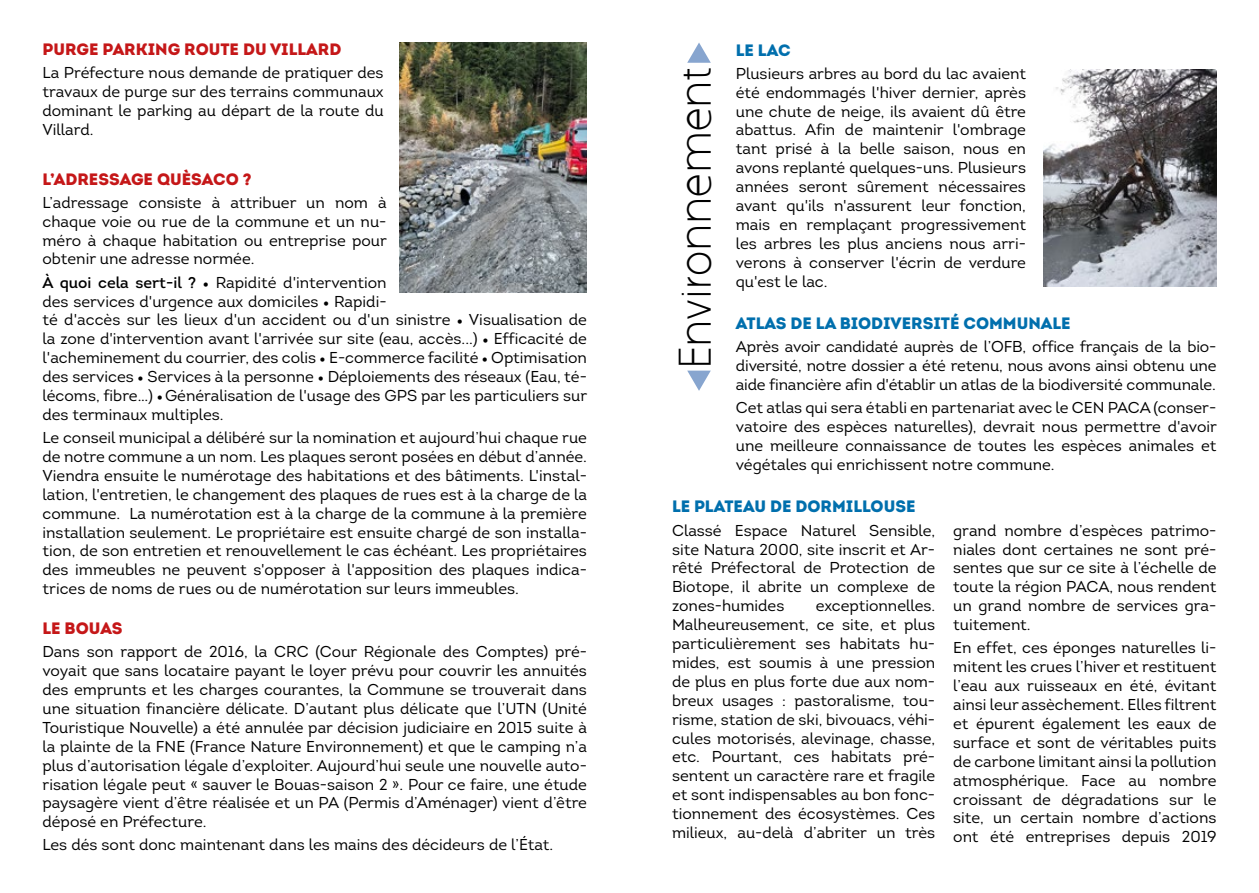
<style>
.page{position:relative;width:1259px;height:893px;background:#fff}
.page>*{position:absolute;margin:0;border:0;box-sizing:border-box;transform-origin:0 0}
.t1{font:40.05px "Aaargh Normal";color:#000}
.t2{font:900 16.5px "Intro";color:#006fad}
.t3{font:900 16.5px "Intro";color:#c51718}
.t4{font:15.75px/18.9px "Intro";color:#000;text-align:justify}
.s1{font-style:inherit}
.s2{font-family:"Minion Pro"}
</style>
<div class="page">
<svg style="left:687px;top:43px;width:24px;height:20px"></svg>
<svg style="left:687px;top:371px;width:24px;height:20px"></svg>
<img style="left:1043px;top:69px;width:173px;height:218px">
<img style="left:399px;top:43px;width:188px;height:250px">
<p class="t3" style="left:43px;top:38px;width:300px">PURGE PARKING ROUTE DU VILLARD</p>
<p class="t4" style="left:43px;top:63px;width:343px">La Préfecture nous demande de pratiquer des travaux de purge sur des terrains communaux dominant le parking au départ de la route du Villard.</p>
<p class="t3" style="left:43px;top:168px;width:211px">L’ADRESSAGE QUÈSACO ?</p>
<p class="t4" style="left:43px;top:193px;width:346px">L’adressage consiste à attribuer un nom à chaque voie ou rue de la commune et un nu&shy;méro à chaque habitation ou entreprise pour obtenir une adresse normée.</p>
<p class="t4" style="left:43px;top:273px;width:546px;text-align:left"><span class="s1">À quoi cela sert-il ?</span> <span class="s2">•</span> Rapidité d'intervention<br>des services d'urgence aux domiciles <span class="s2">•</span> Rapidi-<br>té d'accès sur les lieux d'un accident ou d'un sinistre <span class="s2">•</span> Visualisation de la zone d'intervention avant l'arrivée sur site (eau, accès...) <span class="s2">•</span> Efficacité de l'acheminement du courrier, des colis <span class="s2">•</span> E-commerce facilité <span class="s2">•</span> Optimisation des services <span class="s2">•</span> Services à la personne <span class="s2">•</span> Déploiements des réseaux (Eau, té&shy;lécoms, fibre…) <span class="s2">•</span>Généralisation de l'usage des GPS par les particuliers sur des terminaux multiples.</p>
<p class="t4" style="left:43px;top:428px;width:546px">Le conseil municipal a délibéré sur la nomination et aujourd’hui chaque rue de notre commune a un nom. Les plaques seront posées en début d’année.<br>Viendra ensuite le numérotage des habitations et des bâtiments. L'instal&shy;lation, l'entretien, le changement des plaques de rues est à la charge de la commune. La numérotation est à la charge de la commune à la première installation seulement. Le propriétaire est ensuite chargé de son installa&shy;tion, de son entretien et renouvellement le cas échéant. Les propriétaires des immeubles ne peuvent s'opposer à l'apposition des plaques indica&shy;trices de noms de rues ou de numérotation sur leurs immeubles.</p>
<p class="t3" style="left:43px;top:617px;width:81px">LE BOUAS</p>
<p class="t4" style="left:43px;top:642px;width:546px">Dans son rapport de 2016, la CRC (Cour Régionale des Comptes) pré&shy;voyait que sans locataire payant le loyer prévu pour couvrir les annuités des emprunts et les charges courantes, la Commune se trouverait dans une situation financière délicate. D’autant plus délicate que l’UTN (Unité Touristique Nouvelle) a été annulée par décision judiciaire en 2015 suite à la plainte de la FNE (France Nature Environnement) et que le camping n’a plus d’autorisation légale d’exploiter. Aujourd’hui seule une nouvelle auto&shy;risation légale peut « sauver le Bouas-saison 2 ». Pour ce faire, une étude paysagère vient d’être réalisée et un PA (Permis d’Aménager) vient d’être déposé en Préfecture.</p>
<p class="t4" style="left:43px;top:836px;width:512px">Les dés sont donc maintenant dans les mains des décideurs de l’État.</p>
<h1 class="t1" style="left:672px;top:368px;width:302px;rotate:-90deg">Environnement</h1>
<p class="t2" style="left:736px;top:39px;width:56px">LE LAC</p>
<p class="t4" style="left:736px;top:64px;width:292px">Plusieurs arbres au bord du lac avaient été endommagés l'hiver dernier, après une chute de neige, ils avaient dû être abattus. Afin de maintenir l'ombrage tant prisé à la belle saison, nous en avons replanté quelques-uns. Plusieurs années seront sûrement nécessaires avant qu'ils n'assurent leur fonction, mais en remplaçant progressivement les arbres les plus anciens nous arri&shy;verons à conserver l'écrin de verdure qu'est le lac.</p>
<p class="t2" style="left:736px;top:312px;width:336px">ATLAS DE LA BIODIVERSITÉ COMMUNALE</p>
<p class="t4" style="left:736px;top:337px;width:482px">Après avoir candidaté auprès de l’OFB, office français de la bio&shy;diversité, notre dossier a été retenu, nous avons ainsi obtenu une aide financière afin d'établir un atlas de la biodiversité communale.</p>
<p class="t4" style="left:736px;top:398px;width:482px">Cet atlas qui sera établi en partenariat avec le CEN PACA (conser&shy;vatoire des espèces naturelles), devrait nous permettre d'avoir une meilleure connaissance de toutes les espèces animales et végétales qui enrichissent notre commune.</p>
<p class="t2" style="left:672px;top:496px;width:245px">LE PLATEAU DE DORMILLOUSE</p>
<p class="t4" style="left:672px;top:521px;width:265px">Classé Espace Naturel Sensible, site Natura 2000, site inscrit et Ar&shy;rêté Préfectoral de Protection de Biotope, il abrite un complexe de zones-humides</p>
<p class="t4" style="left:672px;top:596px;width:265px;text-indent:144px">exceptionnelles.<br>Malheureusement, ce site, et plus particulièrement ses habitats hu&shy;mides, est soumis à une pression de plus en plus forte due aux nom&shy;breux usages : pastoralisme, tou&shy;risme, station de ski, bivouacs, véhi&shy;cules motorisés, alevinage, chasse, etc. Pourtant, ces habitats pré&shy;sentent un caractère rare et fragile et sont indispensables au bon fonc&shy;tionnement des écosystèmes. Ces milieux, au-delà d’abriter un très</p>
<p class="t4" style="left:953px;top:521px;width:265px">grand nombre d’espèces patrimo&shy;niales dont certaines ne sont pré&shy;sentes que sur ce site à l’échelle de toute la région PACA, nous rendent un grand nombre de services gra&shy;tuitement.</p>
<p class="t4" style="left:953px;top:638px;width:265px">En effet, ces éponges naturelles li&shy;mitent les crues l’hiver et restituent l’eau aux ruisseaux en été, évitant ainsi leur assèchement. Elles filtrent et épurent également les eaux de surface et sont de véritables puits de carbone limitant ainsi la pollution atmosphérique. Face au nombre croissant de dégradations sur le site, un certain nombre d’actions ont été entreprises depuis 2019</p>
</div>
